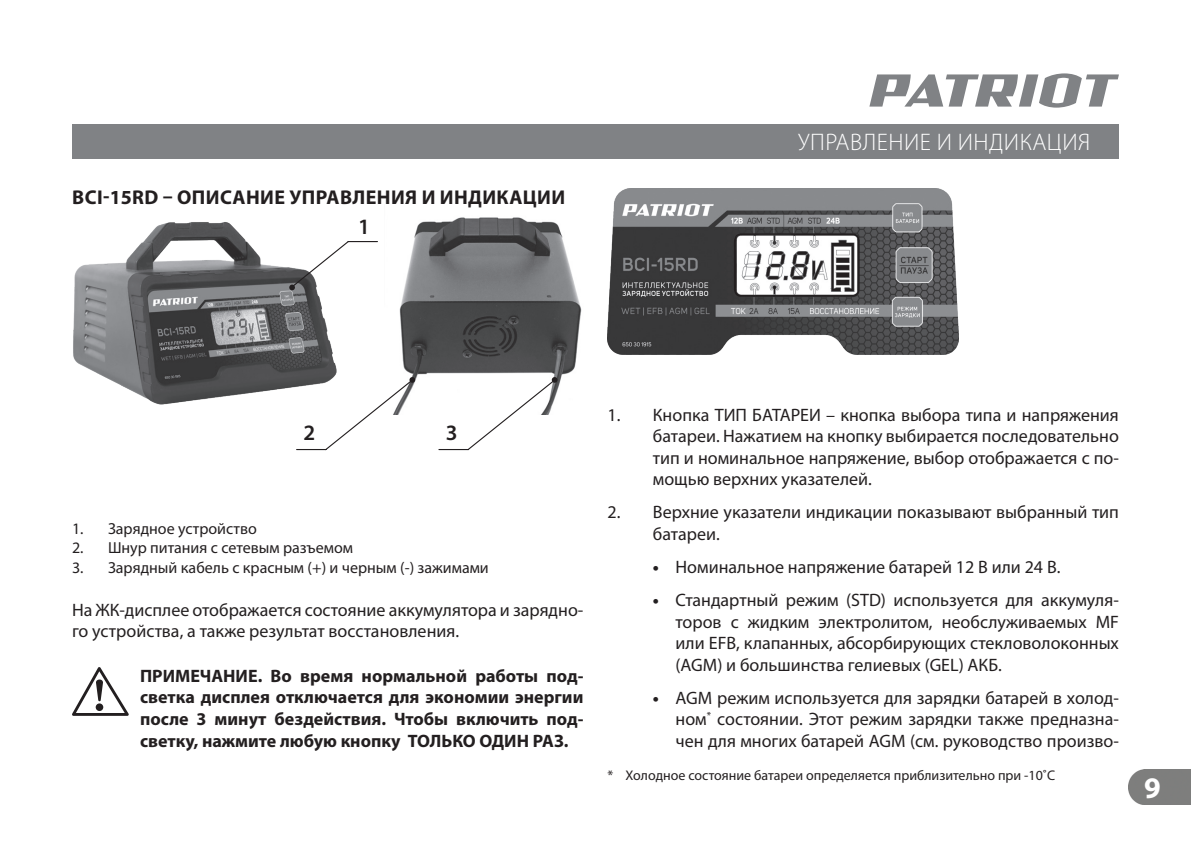
<style>
.page{position:relative;width:1191px;height:842px;background:#fff}
.page>*{position:absolute;margin:0;border:0;box-sizing:border-box;transform-origin:0 0}
.t1{font:700 30px "Myriad Pro";color:#fff}
.t2{font:300 24px "Myriad Pro";letter-spacing:.02em;color:#fff}
.t3{font:600 22px "Myriad Pro";color:#231f20}
.t4{font:700 20px "Myriad Pro";letter-spacing:.02em;color:#231f20}
.t5{font:18px/21.6px "Myriad Pro";color:#231f20;text-align:justify}
.t6{font:700 18px/21.6px "Myriad Pro";color:#231f20;text-align:justify}
.t7{font:16px "Myriad Pro";color:#231f20}
.t8{font:14px "Myriad Pro";color:#231f20}
.s1{font-weight:700}
</style>
<div class="page">
<div style="left:1128px;top:770px;width:63px;height:35px;background:#7e7e7d"></div>
<svg style="left:869px;top:73px;width:250px;height:35px"></svg>
<img style="left:399px;top:217px;width:183px;height:175px">
<img style="left:73px;top:222px;width:264px;height:183px">
<div style="left:72px;top:124px;width:1047px;height:34px;background:#808285"></div>
<svg style="left:438px;top:377px;width:119px;height:74px"></svg>
<svg style="left:295px;top:377px;width:120px;height:74px"></svg>
<svg style="left:289px;top:240px;width:89px;height:50px"></svg>
<img style="left:607px;top:189px;width:351px;height:166px">
<svg style="left:72px;top:667px;width:57px;height:49px"></svg>
<p class="t4" style="left:72px;top:185px;width:494px">BCI-15RD – ОПИСАНИЕ УПРАВЛЕНИЯ И ИНДИКАЦИИ</p>
<p class="t3" style="left:358px;top:212px;width:13px">1</p>
<h2 class="t2" style="left:798px;top:128px;width:294px">УПРАВЛЕНИЕ И ИНДИКАЦИЯ</h2>
<p class="t3" style="left:303px;top:418px;width:13px">2</p>
<p class="t3" style="left:446px;top:418px;width:13px">3</p>
<p class="t7" style="left:72px;top:519px;width:186px">1. Зарядное устройство</p>
<p class="t7" style="left:72px;top:538px;width:282px">2. Шнур питания с сетевым разъемом</p>
<p class="t7" style="left:72px;top:557px;width:418px">3. Зарядный кабель с красным (+) и черным (-) зажимами</p>
<p class="t5" style="left:72px;top:599px;width:513px">На ЖК-дисплее отображается состояние аккумулятора и зарядно&shy;го устройства, а также результат восстановления.</p>
<p class="t6" style="left:140px;top:664px;width:445px">ПРИМЕЧАНИЕ. Во время нормальной работы под&shy;светка дисплея отключается для экономии энергии после 3 минут бездействия. Чтобы включить под&shy;светку, нажмите любую кнопку ТОЛЬКО ОДИН РАЗ.</p>
<p class="t5" style="left:653px;top:403px;width:467px;text-indent:-45px">1. Кнопка ТИП БАТАРЕИ – кнопка выбора типа и напряжения батареи. Нажатием на кнопку выбирается последовательно тип и номинальное напряжение, выбор отображается с по&shy;мощью верхних указателей.</p>
<p class="t5" style="left:653px;top:501px;width:467px;text-indent:-45px">2. Верхние указатели индикации показывают выбранный тип батареи.</p>
<p class="t5" style="left:653px;top:556px;width:409px"><span class="s1">•</span> Номинальное напряжение батарей 12 В или 24 В.</p>
<p class="t5" style="left:675px;top:589px;width:445px;text-indent:-23px"><span class="s1">•</span> Стандартный режим (STD) используется для аккумуля&shy;торов с жидким электролитом, необслуживаемых MF или EFB, клапанных, абсорбирующих стекловолоконных (AGM) и большинства гелиевых (GEL) АКБ.</p>
<p class="t5" style="left:675px;top:686px;width:445px;text-indent:-23px"><span class="s1">•</span> AGM режим используется для зарядки батарей в холод&shy;ном<sup>*</sup> состоянии. Этот режим зарядки также предназна&shy;чен для многих батарей AGM (см. руководство произво-</p>
<p class="t8" style="left:607px;top:767px;width:449px">* Холодное состояние батареи определяется приблизительно при -10˚С</p>
<h1 class="t1" style="left:1144px;top:768px;width:18px">9</h1>
</div>
